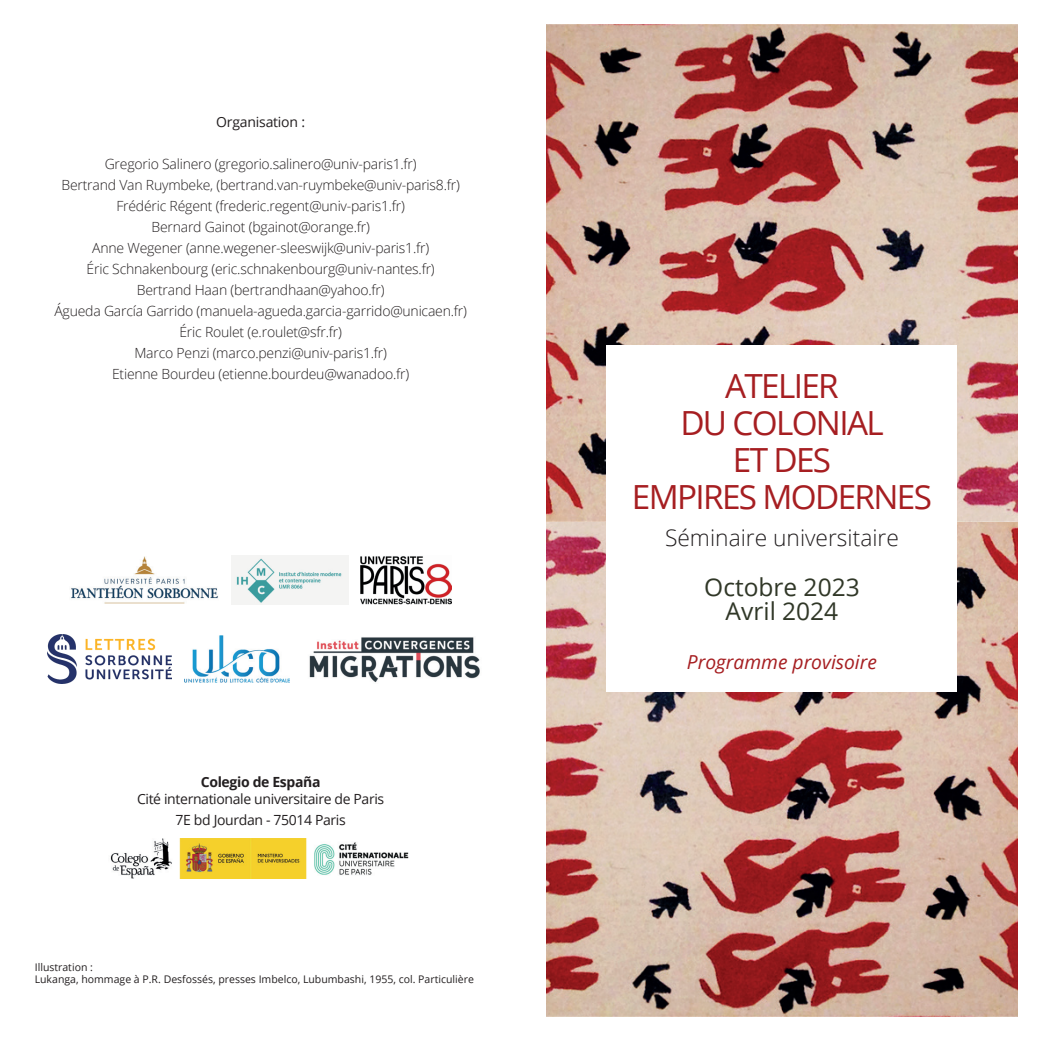
<style>
.page{position:relative;width:1041px;height:1042px;background:#fff}
.page>*{position:absolute;margin:0;border:0;box-sizing:border-box;transform-origin:0 0}
.t1{font:33.25px/36.8px "Open Sans";letter-spacing:-.05em;color:#a61e21;text-align:center}
.t2{font:24.5px/24.5px "Open Sans";color:#303727;text-align:center}
.t3{font:300 22.75px "Open Sans";color:#231f20}
.t4{font:italic 19.25px "Open Sans";color:#a61e21}
.t5{font:300 14px/21px "Open Sans";letter-spacing:-.015em;color:#231f20;text-align:center}
.t6{font:14px/21px "Open Sans";letter-spacing:-.025em;color:#231f20;text-align:center}
.t7{font:700 14px "Open Sans";letter-spacing:-.025em;color:#231f20}
.t8{font:10.5px/12.6px "Open Sans";color:#231f20}
</style>
<div class="page">
<img style="left:546px;top:25px;width:471px;height:991px">
<img style="left:110px;top:839px;width:299px;height:39px">
<div style="left:606px;top:345px;width:350px;height:346px;background:#fff"></div>
<img style="left:71px;top:556px;width:147px;height:47px">
<img style="left:231px;top:555px;width:117px;height:50px">
<img style="left:361px;top:556px;width:91px;height:49px">
<img style="left:47px;top:634px;width:124px;height:50px">
<img style="left:184px;top:635px;width:105px;height:47px">
<img style="left:309px;top:637px;width:171px;height:46px">
<p class="t6" style="left:216px;top:111px;width:90px">Organisation :</p>
<p class="t5" style="left:54px;top:153px;width:414px">Gregorio Salinero (gregorio.salinero@univ-paris1.fr)<br>Bertrand Van Ruymbeke, (bertrand.van-ruymbeke@univ-paris8.fr)<br>Frédéric Régent (frederic.regent@univ-paris1.fr)<br>Bernard Gainot (bgainot@orange.fr)<br>Anne Wegener (anne.wegener-sleeswijk@univ-paris1.fr)<br>Éric Schnakenbourg (eric.schnakenbourg@univ-nantes.fr)<br>Bertrand Haan (bertrandhaan@yahoo.fr)<br>Águeda García Garrido (manuela-agueda.garcia-garrido@unicaen.fr)<br>Éric Roulet (e.roulet@sfr.fr)<br>Marco Penzi (marco.penzi@univ-paris1.fr)<br>Etienne Bourdeu (etienne.bourdeu@wanadoo.fr)</p>
<p class="t7" style="left:201px;top:772px;width:121px">Colegio de España</p>
<p class="t6" style="left:137px;top:788px;width:249px">Cité internationale universitaire de Paris<br>7E bd Jourdan - 75014 Paris</p>
<p class="t8" style="left:35px;top:960px;width:440px">Illustration :<br>Lukanga, hommage à P.R. Desfossés, presses Imbelco, Lubumbashi, 1955, col. Particulière</p>
<h1 class="t1" style="left:631px;top:367px;width:301px">ATELIER<br>DU COLONIAL<br>ET DES<br>EMPIRES MODERNES</h1>
<h3 class="t3" style="left:664px;top:522px;width:235px">Séminaire universitaire</h3>
<h2 class="t2" style="left:704px;top:574px;width:157px">Octobre 2023<br>Avril 2024</h2>
<h3 class="t4" style="left:686px;top:649px;width:191px">Programme provisoire</h3>
</div>
